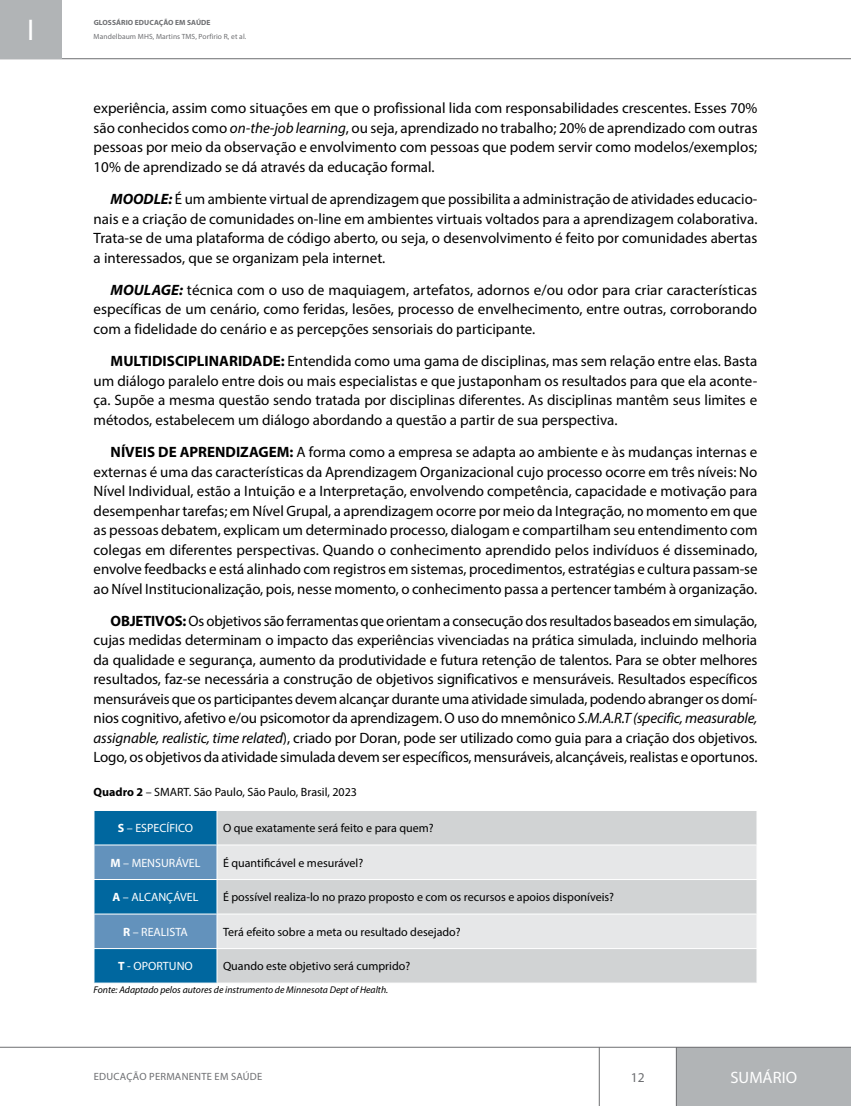
<style>
.page{position:relative;width:851px;height:1106px;background:#fff}
.page>*{position:absolute;margin:0;border:0;box-sizing:border-box;transform-origin:0 0}
.t1{font:30px "Myriad Pro";color:#fff}
.t2{font:16.5px "Myriad Pro";letter-spacing:.005em;color:#fff}
.t3{font:15px/19.5px "Myriad Pro";color:#000;text-align:justify}
.t4{font:13.5px "Myriad Pro";color:#6d6e71}
.t5{font:12px "Myriad Pro";color:#000}
.t6{font:12px "Myriad Pro";color:#fff}
.t7{font:10.5px "Myriad Pro";letter-spacing:.025em;color:#6d6e71}
.t8{font:italic 9.75px "Myriad Pro";color:#000}
.t9{font:7.5px "Myriad Pro";letter-spacing:.01em;color:#6d6e71}
.t10{font:700 7.5px "Myriad Pro";letter-spacing:.01em;color:#6d6e71}
.s1{font-style:italic}
.s2{font-weight:700;font-style:italic}
.s3{font-weight:700}
</style>
<div class="page">
<svg style="left:0;top:1046px;width:850px;height:60px"></svg>
<svg style="left:62px;top:58px;width:788px;height:1px"></svg>
<div style="left:0;top:0;width:62px;height:59px;background:#b1b4b6"></div>
<div style="left:217px;top:811px;width:539px;height:171px;background:#d1d3d4"></div>
<svg style="left:95px;top:811px;width:121px;height:171px;background:#2979ab"></svg>
<svg style="left:217px;top:845px;width:539px;height:103px;background:#dfe0e1"></svg>
<hr style="left:94px;top:844px;width:123px;height:1px;background:#fff">
<hr style="left:217px;top:844px;width:540px;height:1px;background:#fff">
<hr style="left:94px;top:879px;width:123px;height:1px;background:#fff">
<hr style="left:217px;top:879px;width:540px;height:1px;background:#fff">
<hr style="left:94px;top:913px;width:123px;height:1px;background:#fff">
<hr style="left:217px;top:913px;width:540px;height:1px;background:#fff">
<hr style="left:94px;top:948px;width:123px;height:1px;background:#fff">
<hr style="left:217px;top:948px;width:540px;height:1px;background:#fff">
<h1 class="t1" style="left:27px;top:11px;width:9px">I</h1>
<p class="t10" style="left:94px;top:18px;width:118px">GLOSSÁRIO EDUCAÇÃO EM SAÚDE</p>
<p class="t9" style="left:94px;top:32px;width:154px">Mandelbaum MHS, Martins TMS, Porfirio R, et al.</p>
<p class="t3" style="left:94px;top:98px;width:665px">experiência, assim como situações em que o profissional lida com responsabilidades crescentes. Esses 70% são conhecidos como <span class="s1">on-the-job learning</span>, ou seja, aprendizado no trabalho; 20% de aprendizado com outras pessoas por meio da observação e envolvimento com pessoas que podem servir como modelos/exemplos; 10% de aprendizado se dá através da educação formal.</p>
<p class="t3" style="left:94px;top:189px;width:665px;text-indent:17px"><span class="s2">MOODLE:</span> É um ambiente virtual de aprendizagem que possibilita a administração de atividades educacio&shy;nais e a criação de comunidades on-line em ambientes virtuais voltados para a aprendizagem colaborativa.<br>Trata-se de uma plataforma de código aberto, ou seja, o desenvolvimento é feito por comunidades abertas a interessados, que se organizam pela internet.</p>
<p class="t3" style="left:94px;top:280px;width:665px;text-indent:17px"><span class="s2">MOULAGE:</span> técnica com o uso de maquiagem, artefatos, adornos e/ou odor para criar características específicas de um cenário, como feridas, lesões, processo de envelhecimento, entre outras, corroborando com a fidelidade do cenário e as percepções sensoriais do participante.</p>
<p class="t3" style="left:94px;top:351px;width:665px;text-indent:17px"><span class="s3">MULTIDISCIPLINARIDADE:</span> Entendida como uma gama de disciplinas, mas sem relação entre elas. Basta um diálogo paralelo entre dois ou mais especialistas e que justaponham os resultados para que ela aconte&shy;ça. Supõe a mesma questão sendo tratada por disciplinas diferentes. As disciplinas mantêm seus limites e métodos, estabelecem um diálogo abordando a questão a partir de sua perspectiva.</p>
<p class="t3" style="left:94px;top:442px;width:665px;text-indent:17px"><span class="s3">NÍVEIS DE APRENDIZAGEM:</span> A forma como a empresa se adapta ao ambiente e às mudanças internas e externas é uma das características da Aprendizagem Organizacional cujo processo ocorre em três níveis: No Nível Individual, estão a Intuição e a Interpretação, envolvendo competência, capacidade e motivação para desempenhar tarefas; em Nível Grupal, a aprendizagem ocorre por meio da Integração, no momento em que as pessoas debatem, explicam um determinado processo, dialogam e compartilham seu entendimento com colegas em diferentes perspectivas. Quando o conhecimento aprendido pelos indivíduos é disseminado, envolve feedbacks e está alinhado com registros em sistemas, procedimentos, estratégias e cultura passam-se ao Nível Institucionalização, pois, nesse momento, o conhecimento passa a pertencer também à organização.</p>
<p class="t3" style="left:94px;top:611px;width:665px;text-indent:17px"><span class="s3">OBJETIVOS:</span> Os objetivos são ferramentas que orientam a consecução dos resultados baseados em simulação, cujas medidas determinam o impacto das experiências vivenciadas na prática simulada, incluindo melhoria da qualidade e segurança, aumento da produtividade e futura retenção de talentos. Para se obter melhores resultados, faz-se necessária a construção de objetivos significativos e mensuráveis. Resultados específicos mensuráveis que os participantes devem alcançar durante uma atividade simulada, podendo abranger os domí&shy;nios cognitivo, afetivo e/ou psicomotor da aprendizagem. O uso do mnemônico <span class="s1">S.M.A.R.T (specific, measurable, assignable, realistic, time related</span>), criado por Doran, pode ser utilizado como guia para a criação dos objetivos.<br>Logo, os objetivos da atividade simulada devem ser específicos, mensuráveis, alcançáveis, realistas e oportunos.</p>
<p class="t5" style="left:94px;top:784px;width:265px"><span class="s3">Quadro 2</span> – SMART. São Paulo, São Paulo, Brasil, 2023</p>
<p class="t6" style="left:118px;top:820px;width:77px"><span class="s3">S</span> – ESPECÍFICO</p>
<p class="t5" style="left:223px;top:820px;width:212px">O que exatamente será feito e para quem?</p>
<p class="t6" style="left:111px;top:855px;width:91px"><span class="s3">M</span> – MENSURÁVEL</p>
<p class="t5" style="left:223px;top:855px;width:142px">É quantificável e mesurável?</p>
<p class="t6" style="left:113px;top:889px;width:87px"><span class="s3">A</span> – ALCANÇÁVEL</p>
<p class="t5" style="left:223px;top:889px;width:392px">É possível realiza-lo no prazo proposto e com os recursos e apoios disponíveis?</p>
<p class="t6" style="left:123px;top:924px;width:66px"><span class="s3">R</span> – REALISTA</p>
<p class="t5" style="left:223px;top:924px;width:239px">Terá efeito sobre a meta ou resultado desejado?</p>
<p class="t6" style="left:118px;top:958px;width:76px"><span class="s3">T</span> - OPORTUNO</p>
<p class="t5" style="left:223px;top:958px;width:189px">Quando este objetivo será cumprido?</p>
<p class="t8" style="left:94px;top:984px;width:296px">Fonte: Adaptado pelos autores de instrumento de Minnesota Dept of Health.</p>
<p class="t7" style="left:94px;top:1070px;width:170px">EDUCAÇÃO PERMANENTE EM SAÚDE</p>
<p class="t4" style="left:630px;top:1068px;width:15px">12</p>
<p class="t2" style="left:730px;top:1067px;width:68px">SUMÁRIO</p>
</div>
